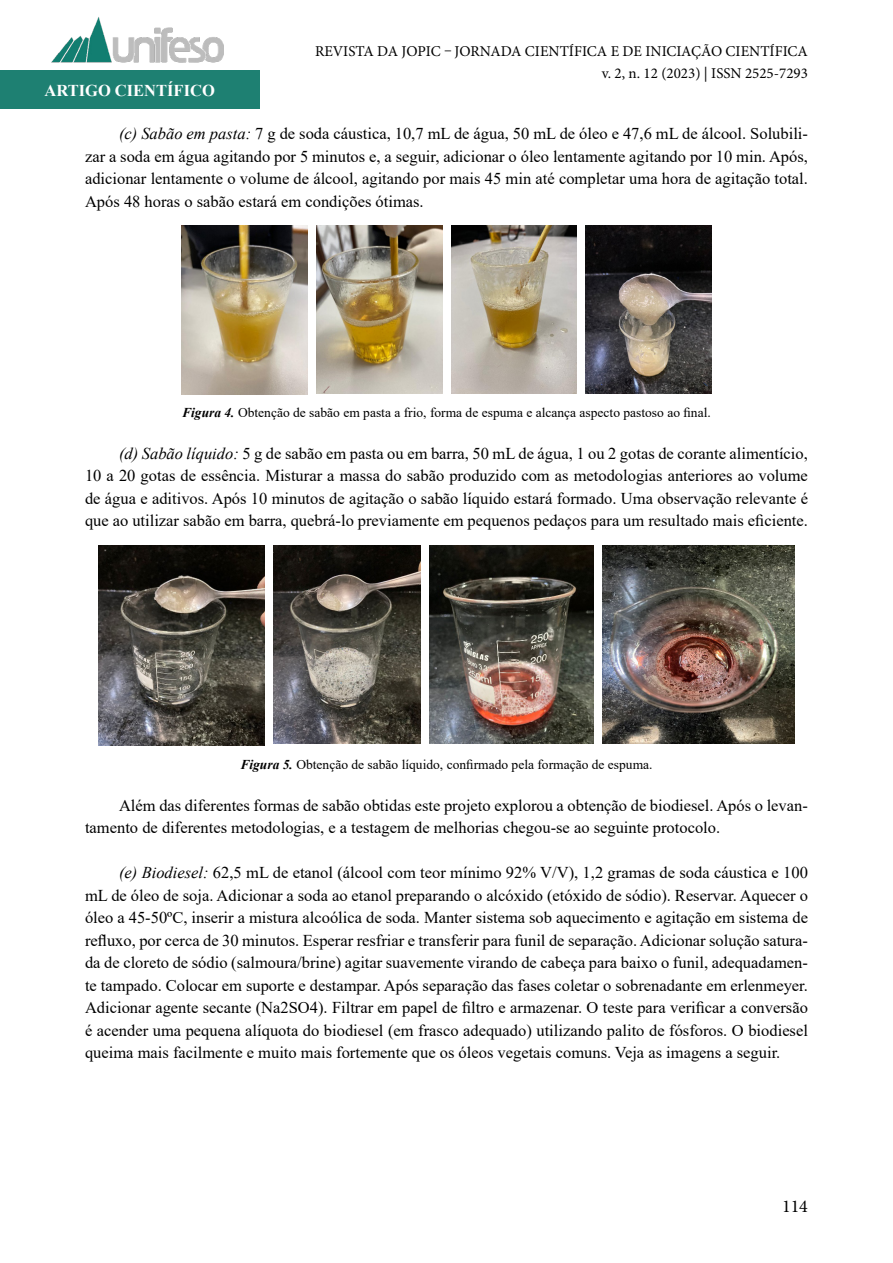
<style>
.page{position:relative;width:893px;height:1263px;background:#fff}
.page>*{position:absolute;margin:0;border:0;box-sizing:border-box;transform-origin:0 0}
.t1{font:18px "Minion Pro";color:#000}
.t2{font:16.5px/22.5px "Times New Roman";color:#000;text-align:justify}
.t3{font:700 16.5px "Times New Roman";color:#fff}
.t4{font:15px/22.5px "Minion Pro";color:#000;text-align:right}
.t5{font:13.5px "Times New Roman";color:#000}
.s1{font-style:italic}
.s2{font-weight:700;font-style:italic}
</style>
<div class="page">
<div style="left:0;top:71px;width:259px;height:38px;background:#1e8072"></div>
<img style="left:51px;top:17px;width:173px;height:54px">
<img style="left:181px;top:226px;width:126px;height:168px">
<img style="left:316px;top:226px;width:126px;height:168px">
<img style="left:451px;top:226px;width:126px;height:168px">
<img style="left:586px;top:226px;width:126px;height:168px">
<img style="left:99px;top:545px;width:166px;height:201px">
<img style="left:274px;top:545px;width:146px;height:198px">
<img style="left:429px;top:545px;width:164px;height:198px">
<img style="left:602px;top:545px;width:192px;height:199px">
<p class="t3" style="left:44px;top:78px;width:172px">ARTIGO CIENTÍFICO</p>
<p class="t4" style="left:315px;top:40px;width:494px">REVISTA DA JOPIC – JORNADA CIENTÍFICA E DE INICIAÇÃO CIENTÍFICA v. 2, n. 12 (2023) | ISSN 2525-7293</p>
<p class="t2" style="left:85px;top:122px;width:724px;text-indent:34px"><span class="s1">(c) Sabão em pasta:</span> 7 g de soda cáustica, 10,7 mL de água, 50 mL de óleo e 47,6 mL de álcool. Solubili&shy;zar a soda em água agitando por 5 minutos e, a seguir, adicionar o óleo lentamente agitando por 10 min. Após, adicionar lentamente o volume de álcool, agitando por mais 45 min até completar uma hora de agitação total.<br>Após 48 horas o sabão estará em condições ótimas.</p>
<p class="t5" style="left:182px;top:403px;width:530px"><span class="s2">Figura 4.</span> Obtenção de sabão em pasta a frio, forma de espuma e alcança aspecto pastoso ao final.</p>
<p class="t2" style="left:85px;top:441px;width:724px;text-indent:34px"><span class="s1">(d) Sabão líquido:</span> 5 g de sabão em pasta ou em barra, 50 mL de água, 1 ou 2 gotas de corante alimentício, 10 a 20 gotas de essência. Misturar a massa do sabão produzido com as metodologias anteriores ao volume de água e aditivos. Após 10 minutos de agitação o sabão líquido estará formado. Uma observação relevante é que ao utilizar sabão em barra, quebrá-lo previamente em pequenos pedaços para um resultado mais eficiente.</p>
<p class="t5" style="left:240px;top:755px;width:414px"><span class="s2">Figura 5.</span> Obtenção de sabão líquido, confirmado pela formação de espuma.</p>
<p class="t2" style="left:85px;top:793px;width:724px;text-indent:34px">Além das diferentes formas de sabão obtidas este projeto explorou a obtenção de biodiesel. Após o levan&shy;tamento de diferentes metodologias, e a testagem de melhorias chegou-se ao seguinte protocolo.</p>
<p class="t2" style="left:85px;top:861px;width:724px;text-indent:34px"><span class="s1">(e) Biodiesel:</span> 62,5 mL de etanol (álcool com teor mínimo 92% V/V), 1,2 gramas de soda cáustica e 100 mL de óleo de soja. Adicionar a soda ao etanol preparando o alcóxido (etóxido de sódio). Reservar. Aquecer o óleo a 45-50ºC, inserir a mistura alcoólica de soda. Manter sistema sob aquecimento e agitação em sistema de refluxo, por cerca de 30 minutos. Esperar resfriar e transferir para funil de separação. Adicionar solução satura&shy;da de cloreto de sódio (salmoura/brine) agitar suavemente virando de cabeça para baixo o funil, adequadamen&shy;te tampado. Colocar em suporte e destampar. Após separação das fases coletar o sobrenadante em erlenmeyer.<br>Adicionar agente secante (Na2SO4). Filtrar em papel de filtro e armazenar. O teste para verificar a conversão é acender uma pequena alíquota do biodiesel (em frasco adequado) utilizando palito de fósforos. O biodiesel queima mais facilmente e muito mais fortemente que os óleos vegetais comuns. Veja as imagens a seguir.</p>
<p class="t1" style="left:782px;top:1194px;width:27px">114</p>
</div>
